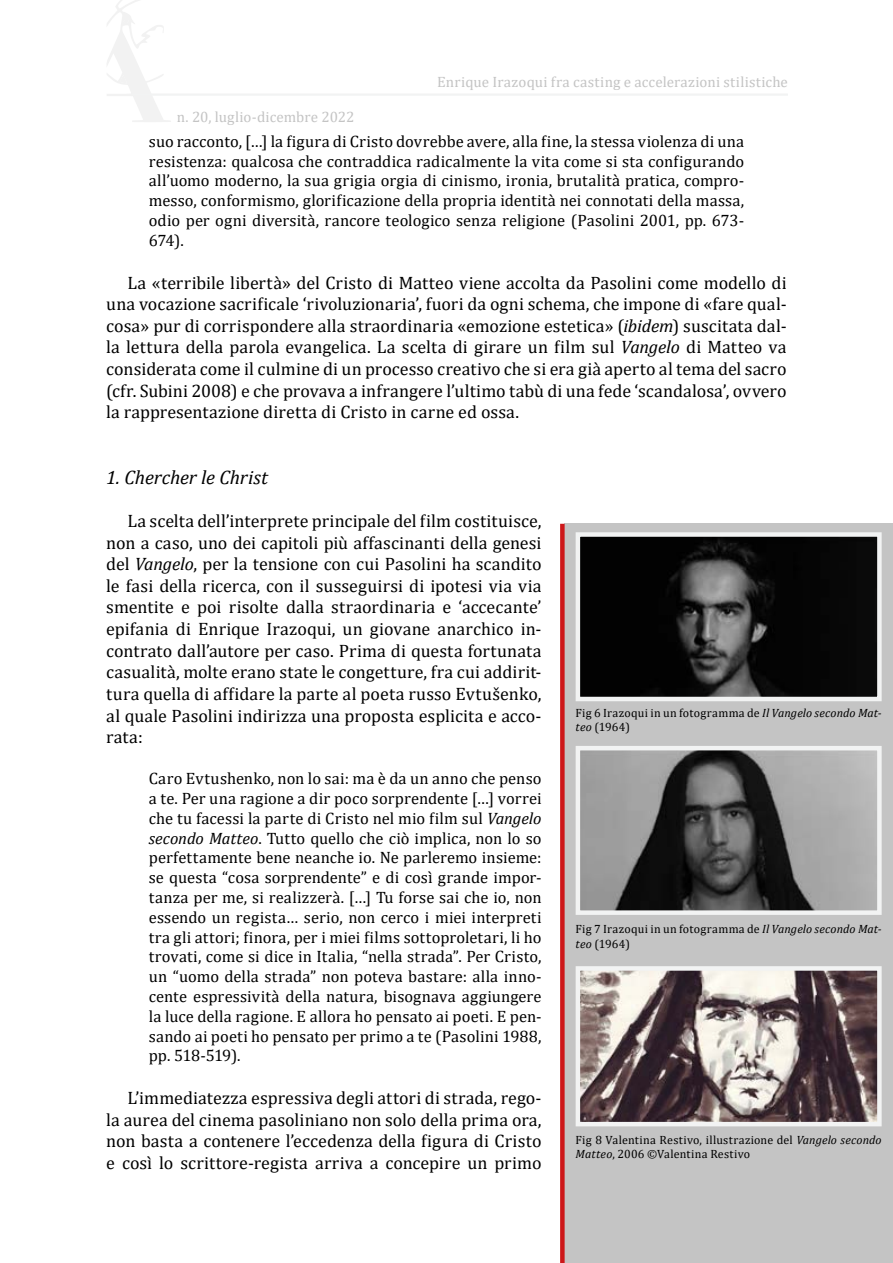
<style>
.page{position:relative;width:893px;height:1263px;background:#fff}
.page>*{position:absolute;margin:0;border:0;box-sizing:border-box;transform-origin:0 0}
.t1{font:italic 19.5px "Cambria";letter-spacing:-.005em;color:#000}
.t2{font:18px/21.6px "Cambria";letter-spacing:.01em;color:#000;text-align:justify}
.t3{font:16.5px/19.8px "Cambria";letter-spacing:.005em;color:#000;text-align:justify}
.t4{font:15px "Cambria";letter-spacing:.01em;color:#c4c4c4}
.t5{font:12px/14.4px "Cambria";letter-spacing:.02em;color:#000}
.s1{font-style:italic}
</style>
<div class="page">
<svg style="left:107px;top:0;width:64px;height:122px"></svg>
<hr style="left:131px;top:93px;width:657px;height:3px;background:#f2f3f3">
<div style="left:564px;top:524px;width:329px;height:739px;background:#c4c4c4"></div>
<div style="left:560px;top:524px;width:5px;height:739px;background:#cd1719"></div>
<img style="left:581px;top:537px;width:296px;height:159px">
<div style="left:576px;top:532px;width:306px;height:169px;border:4px solid #f2f3f3"></div>
<img style="left:581px;top:751px;width:296px;height:159px">
<div style="left:576px;top:746px;width:306px;height:169px;border:4px solid #f2f3f3"></div>
<img style="left:581px;top:971px;width:296px;height:150px">
<div style="left:576px;top:966px;width:306px;height:160px;border:4px solid #f2f3f3"></div>
<p class="t4" style="left:437px;top:73px;width:352px">Enrique Irazoqui fra casting e accelerazioni stilistiche</p>
<p class="t4" style="left:177px;top:108px;width:179px">n. 20, luglio-dicembre 2022</p>
<p class="t3" style="left:149px;top:131px;width:597px">suo racconto, […] la figura di Cristo dovrebbe avere, alla fine, la stessa violenza di una resistenza: qualcosa che contraddica radicalmente la vita come si sta configurando all’uomo moderno, la sua grigia orgia di cinismo, ironia, brutalità pratica, compro&shy;messo, conformismo, glorificazione della propria identità nei connotati della massa, odio per ogni diversità, rancore teologico senza religione (Pasolini 2001, pp. 673- 674).</p>
<p class="t2" style="left:106px;top:272px;width:682px;text-indent:21px">La «terribile libertà» del Cristo di Matteo viene accolta da Pasolini come modello di una vocazione sacrificale ‘rivoluzionaria’, fuori da ogni schema, che impone di «fare qual&shy;cosa» pur di corrispondere alla straordinaria «emozione estetica» (<span class="s1">ibidem</span>) suscitata dal&shy;la lettura della parola evangelica. La scelta di girare un film sul <span class="s1">Vangelo</span> di Matteo va considerata come il culmine di un processo creativo che si era già aperto al tema del sacro (cfr. Subini 2008) e che provava a infrangere l’ultimo tabù di una fede ‘scandalosa’, ovvero la rappresentazione diretta di Cristo in carne ed ossa.</p>
<p class="t1" style="left:106px;top:464px;width:163px">1. Chercher le Christ</p>
<p class="t2" style="left:106px;top:510px;width:437px;text-indent:21px">La scelta dell’interprete principale del film costituisce, non a caso, uno dei capitoli più affascinanti della genesi del <span class="s1">Vangelo</span>, per la tensione con cui Pasolini ha scandito le fasi della ricerca, con il susseguirsi di ipotesi via via smentite e poi risolte dalla straordinaria e ‘accecante’ epifania di Enrique Irazoqui, un giovane anarchico in&shy;contrato dall’autore per caso. Prima di questa fortunata casualità, molte erano state le congetture, fra cui addirit&shy;tura quella di affidare la parte al poeta russo Evtušenko, al quale Pasolini indirizza una proposta esplicita e acco&shy;rata:</p>
<p class="t3" style="left:149px;top:768px;width:394px">Caro Evtushenko, non lo sai: ma è da un anno che penso a te. Per una ragione a dir poco sorprendente […] vorrei che tu facessi la parte di Cristo nel mio film sul <span class="s1">Vangelo secondo Matteo</span>. Tutto quello che ciò implica, non lo so perfettamente bene neanche io. Ne parleremo insieme: se questa “cosa sorprendente” e di così grande impor&shy;tanza per me, si realizzerà. […] Tu forse sai che io, non essendo un regista… serio, non cerco i miei interpreti tra gli attori; finora, per i miei films sottoproletari, li ho trovati, come si dice in Italia, “nella strada”. Per Cristo, un “uomo della strada” non poteva bastare: alla inno&shy;cente espressività della natura, bisognava aggiungere la luce della ragione. E allora ho pensato ai poeti. E pen&shy;sando ai poeti ho pensato per primo a te (Pasolini 1988, pp. 518-519).</p>
<p class="t2" style="left:106px;top:1087px;width:437px;text-indent:21px">L’immediatezza espressiva degli attori di strada, rego&shy;la aurea del cinema pasoliniano non solo della prima ora, non basta a contenere l’eccedenza della figura di Cristo e così lo scrittore-regista arriva a concepire un primo</p>
<p class="t5" style="left:576px;top:705px;width:307px">Fig 6 Irazoqui in un fotogramma de <span class="s1">Il Vangelo secondo Mat&shy;teo</span> (1964)</p>
<p class="t5" style="left:576px;top:922px;width:307px">Fig 7 Irazoqui in un fotogramma de <span class="s1">Il Vangelo secondo Mat&shy;teo</span> (1964)</p>
<p class="t5" style="left:576px;top:1132px;width:307px">Fig 8 Valentina Restivo, illustrazione del <span class="s1">Vangelo secondo<br>Matteo</span>, 2006 ©Valentina Restivo</p>
</div>
